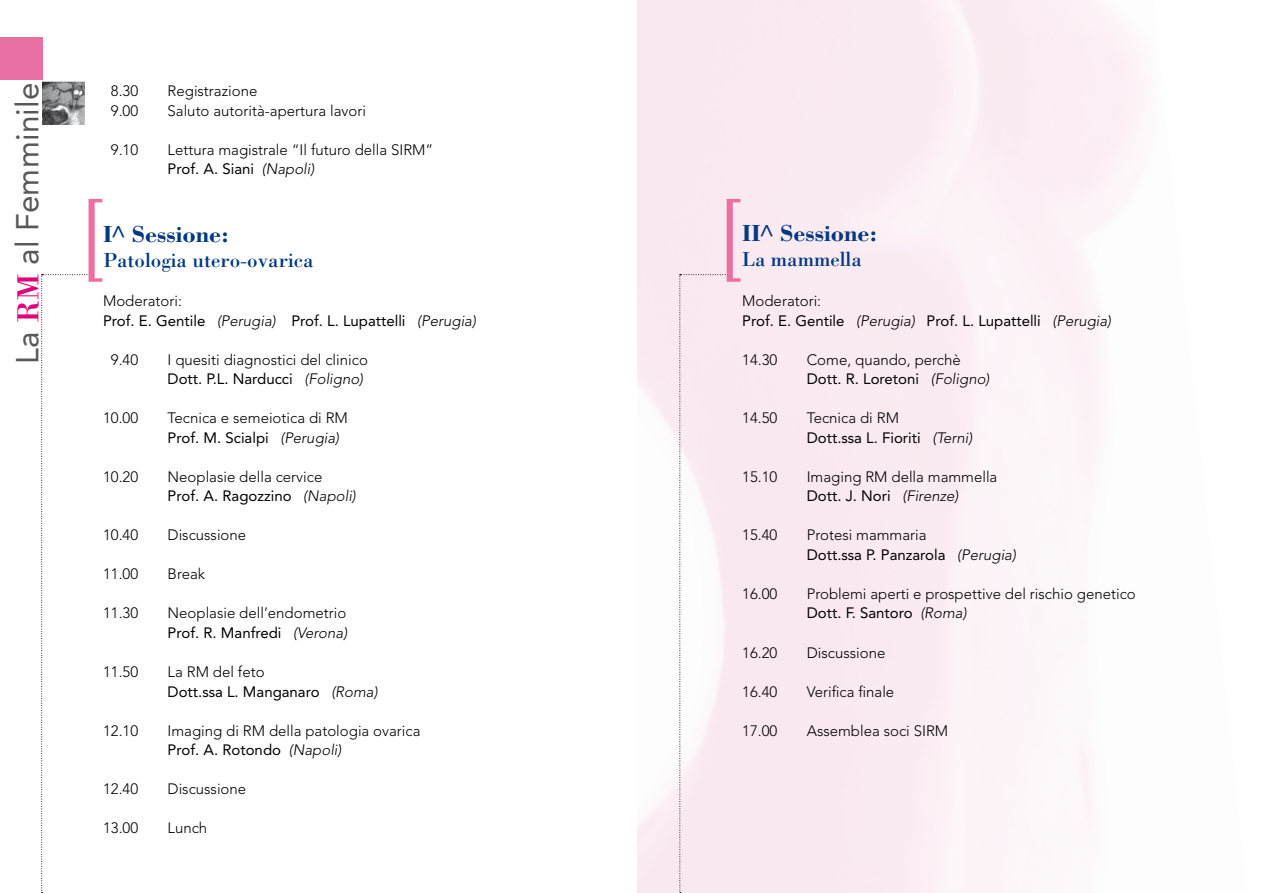
<style>
.page{position:relative;width:1276px;height:893px;background:#fff}
.page>*{position:absolute;margin:0;border:0;box-sizing:border-box;transform-origin:0 0}
.t1{font:90px "Euphemia UCAS";color:#ea6fa3}
.t2{font:31.5px "Avenir";letter-spacing:.01em;color:#58585a}
.t3{font:700 24px "Bodoni";color:#003882}
.t4{font:21px "Bodoni";color:#003882}
.t5{font:300 15px/19.5px "Avenir";color:#000}
.t6{font:15px/19.5px "Avenir";color:#000}
.s1{font-family:"Bodoni";color:#e2007a}
.s2{font-weight:400}
.s3{font-style:italic}
.s4{font-weight:300}
.s5{font-weight:300;font-style:italic}
</style>
<div class="page">
<img style="left:637px;top:0;width:507px;height:893px">
<div style="left:0;top:38px;width:43px;height:42px;background:#ea6fa3"></div>
<img style="left:42px;top:82px;width:43px;height:42px">
<svg style="left:41px;top:274px;width:49px;height:619px"></svg>
<svg style="left:679px;top:274px;width:49px;height:619px"></svg>
<h2 class="t2" style="left:9px;top:364px;width:284px;rotate:-90deg">La <span class="s1">RM</span> al Femminile</h2>
<p class="t5" style="left:111px;top:81px;width:29px">8.30</p>
<p class="t5" style="left:168px;top:81px;width:91px">Registrazione</p>
<p class="t5" style="left:111px;top:101px;width:29px">9.00</p>
<p class="t5" style="left:168px;top:101px;width:200px">Saluto autorità-apertura lavori</p>
<p class="t5" style="left:111px;top:140px;width:29px">9.10</p>
<p class="t5" style="left:168px;top:140px;width:267px">Lettura magistrale “Il futuro della SIRM”<br><span class="s2">Prof. A. Siani</span> <span class="s3">(Napoli)</span></p>
<h1 class="t1" style="left:82px;top:176px;width:27px">[</h1>
<h1 class="t1" style="left:720px;top:176px;width:27px">[</h1>
<h3 class="t3" style="left:742px;top:218px;width:137px">II^ Sessione:</h3>
<h3 class="t4" style="left:742px;top:246px;width:121px">La mammella</h3>
<p class="t6" style="left:742px;top:292px;width:370px"><span class="s4">Moderatori:<br></span>Prof. E. Gentile <span class="s5">(Perugia)</span> Prof. L. Lupattelli <span class="s5">(Perugia)</span></p>
<p class="t5" style="left:742px;top:350px;width:37px">14.30</p>
<p class="t5" style="left:807px;top:350px;width:184px">Come, quando, perchè<br><span class="s2">Dott. R. Loretoni</span> <span class="s3">(Foligno)</span></p>
<p class="t5" style="left:742px;top:408px;width:37px">14.50</p>
<p class="t6" style="left:807px;top:409px;width:167px"><span class="s4">Tecnica di RM<br></span>Dott.ssa L. Fioriti <span class="s5">(Terni)</span></p>
<p class="t5" style="left:742px;top:467px;width:37px">15.10</p>
<p class="t5" style="left:807px;top:467px;width:192px">Imaging RM della mammella<br><span class="s2">Dott. J. Nori</span> <span class="s3">(Firenze)</span></p>
<p class="t5" style="left:742px;top:525px;width:37px">15.40</p>
<p class="t6" style="left:807px;top:526px;width:211px"><span class="s4">Protesi mammaria<br></span>Dott.ssa P. Panzarola <span class="s5">(Perugia)</span></p>
<p class="t5" style="left:742px;top:584px;width:37px">16.00</p>
<p class="t5" style="left:807px;top:584px;width:330px">Problemi aperti e prospettive del rischio genetico<br><span class="s2">Dott. F. Santoro</span> <span class="s3">(Roma)</span></p>
<p class="t5" style="left:742px;top:642px;width:37px">16.20</p>
<p class="t5" style="left:807px;top:642px;width:80px">Discussione</p>
<p class="t5" style="left:742px;top:681px;width:37px">16.40</p>
<p class="t5" style="left:807px;top:681px;width:89px">Verifica finale</p>
<p class="t5" style="left:742px;top:720px;width:37px">17.00</p>
<p class="t5" style="left:807px;top:720px;width:143px">Assemblea soci SIRM</p>
<h3 class="t3" style="left:103px;top:219px;width:128px">I^ Sessione:</h3>
<h3 class="t4" style="left:103px;top:248px;width:212px">Patologia utero-ovarica</h3>
<p class="t6" style="left:103px;top:292px;width:374px"><span class="s4">Moderatori:<br></span>Prof. E. Gentile <span class="s5">(Perugia)</span> Prof. L. Lupattelli <span class="s5">(Perugia)</span></p>
<p class="t5" style="left:111px;top:350px;width:29px">9.40</p>
<p class="t5" style="left:168px;top:350px;width:202px">I quesiti diagnostici del clinico<br><span class="s2">Dott. P.L. Narducci</span> <span class="s3">(Foligno)</span></p>
<p class="t5" style="left:103px;top:408px;width:37px">10.00</p>
<p class="t5" style="left:168px;top:408px;width:182px">Tecnica e semeiotica di RM<br><span class="s2">Prof. M. Scialpi</span> <span class="s3">(Perugia)</span></p>
<p class="t5" style="left:103px;top:467px;width:37px">10.20</p>
<p class="t5" style="left:168px;top:467px;width:190px">Neoplasie della cervice<br><span class="s2">Prof. A. Ragozzino</span> <span class="s3">(Napoli)</span></p>
<p class="t5" style="left:103px;top:525px;width:37px">10.40</p>
<p class="t5" style="left:168px;top:525px;width:80px">Discussione</p>
<p class="t5" style="left:103px;top:564px;width:37px">11.00</p>
<p class="t5" style="left:168px;top:564px;width:39px">Break</p>
<p class="t5" style="left:103px;top:603px;width:37px">11.30</p>
<p class="t5" style="left:168px;top:603px;width:181px">Neoplasie dell’endometrio<br><span class="s2">Prof. R. Manfredi</span> <span class="s3">(Verona)</span></p>
<p class="t5" style="left:103px;top:662px;width:37px">11.50</p>
<p class="t6" style="left:168px;top:662px;width:211px"><span class="s4">La RM del feto<br></span>Dott.ssa L. Manganaro <span class="s5">(Roma)</span></p>
<p class="t5" style="left:103px;top:720px;width:37px">12.10</p>
<p class="t5" style="left:168px;top:720px;width:254px">Imaging di RM della patologia ovarica<br><span class="s2">Prof. A. Rotondo</span> <span class="s3">(Napoli)</span></p>
<p class="t5" style="left:103px;top:779px;width:37px">12.40</p>
<p class="t5" style="left:168px;top:779px;width:80px">Discussione</p>
<p class="t5" style="left:103px;top:818px;width:37px">13.00</p>
<p class="t5" style="left:168px;top:818px;width:41px">Lunch</p>
</div>
